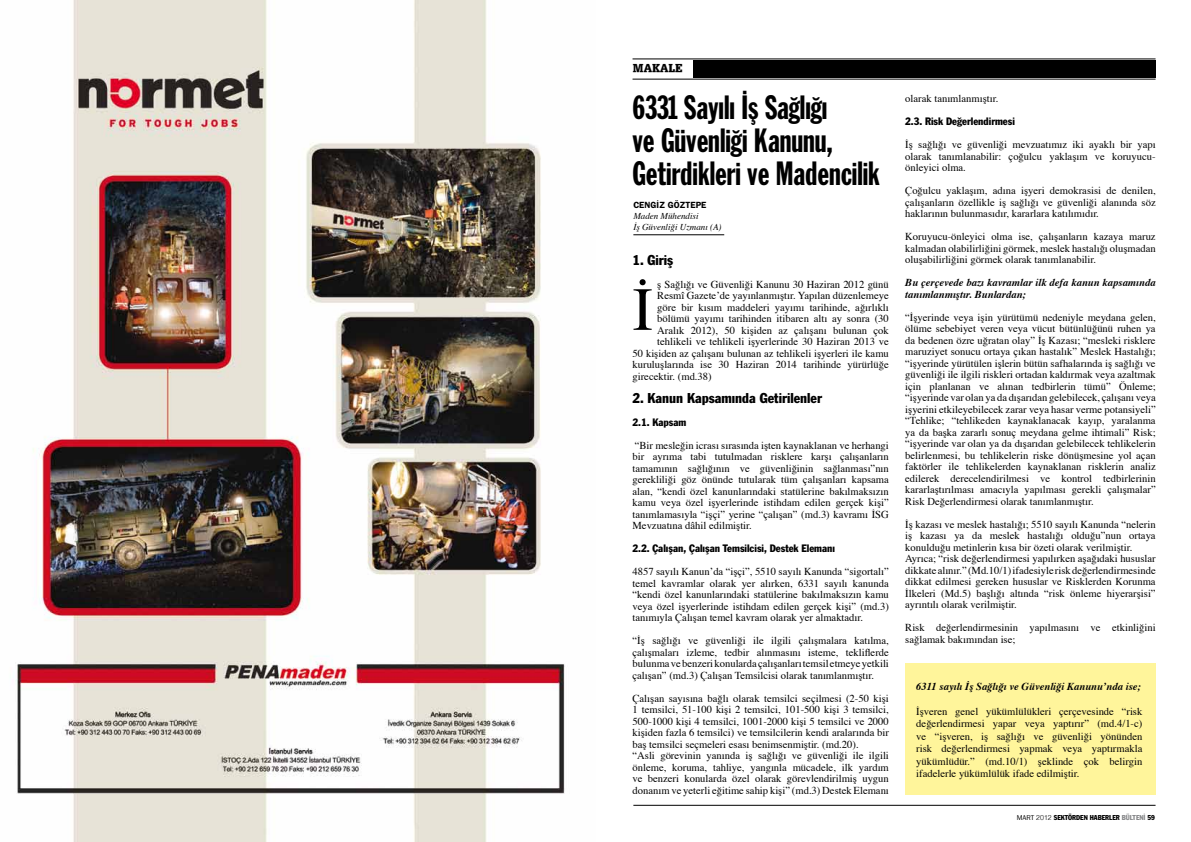
<style>
.page{position:relative;width:1191px;height:842px;background:#fff}
.page>*{position:absolute;margin:0;border:0;box-sizing:border-box;transform-origin:0 0}
.t1{font:61.3px "Times";color:#000}
.t2{font:33.1px/33px "Franklin Gothic Std Extra Cond";color:#000}
.t3{font:condensed 14px "Franklin Gothic Std";color:#000}
.t4{font:12px "URW Egyptienne T Ext Nar X Bold";color:#000}
.t5{font:10.6px/11.5px "Times";color:#000;text-align:justify}
.t6{font:italic 700 10.6px/11.5px "Times";color:#000}
.t7{font:condensed 10.6px "Franklin Gothic Std";color:#000}
.t8{font:italic 9px/11px "Times";color:#000}
.t9{font:600 9px "ITC Franklin Gothic Std";color:#000}
.t10{font:condensed 7px "Franklin Gothic Std";color:#000}
.s1{font-family:"Franklin Gothic T";font-stretch:normal}
.s2{font-family:"Helvetica Neue";font-weight:300;font-stretch:normal}
.s3{color:#87888a}
</style>
<div class="page">
<div style="left:905px;top:663px;width:250px;height:132px;background:#fff59b"></div>
<hr style="left:633px;top:805px;width:522px;height:1px;background:#000">
<hr style="left:632px;top:59px;width:523px;height:1px;background:#000">
<hr style="left:632px;top:79px;width:523px;height:1px;background:#000">
<div style="left:693px;top:61px;width:462px;height:17px;background:#000"></div>
<hr style="left:633px;top:235px;width:91px;height:1px;background:#000">
<img style="left:15px;top:0;width:550px;height:842px">
<p class="t4" style="left:633px;top:60px;width:51px">MAKALE</p>
<h2 class="t2" style="left:632px;top:92px;width:249px">6331 Sayılı İş Sağlığı<br>ve Güvenliği Kanunu,<br>Getirdikleri ve Madencilik</h2>
<p class="t9" style="left:633px;top:199px;width:75px">CENGİZ GÖZTEPE</p>
<p class="t8" style="left:633px;top:211px;width:90px">Maden Mühendisi<br>İş Güvenliği Uzmanı (A)</p>
<h3 class="t3" style="left:632px;top:251px;width:42px">1. Giriş</h3>
<p class="t5" style="left:657px;top:279px;width:233px">ş Sağlığı ve Güvenliği Kanunu 30 Haziran 2012 günü</p>
<p class="t5" style="left:657px;top:290px;width:233px">Resmî Gazete’de yayınlanmıştır. Yapılan düzenlemeye</p>
<p class="t5" style="left:657px;top:302px;width:233px">göre bir kısım maddeleri yayımı tarihinde, ağırlıklı</p>
<p class="t5" style="left:657px;top:313px;width:233px">bölümü yayımı tarihinden itibaren altı ay sonra (30</p>
<p class="t5" style="left:657px;top:325px;width:233px">Aralık 2012), 50 kişiden az çalışanı bulunan çok</p>
<p class="t5" style="left:657px;top:336px;width:233px">tehlikeli ve tehlikeli işyerlerinde 30 Haziran 2013 ve</p>
<p class="t5" style="left:632px;top:348px;width:258px">50 kişiden az çalışanı bulunan az tehlikeli işyerleri ile kamu</p>
<p class="t5" style="left:632px;top:359px;width:258px">kuruluşlarında ise 30 Haziran 2014 tarihinde yürürlüğe</p>
<p class="t5" style="left:632px;top:371px;width:81px">girecektir. (md.38)</p>
<h3 class="t3" style="left:632px;top:389px;width:191px">2. Kanun Kapsamında Getirilenler</h3>
<p class="t7" style="left:632px;top:415px;width:55px">2.1. Kapsam</p>
<p class="t5" style="left:632px;top:440px;width:258px">“Bir mesleğin icrası sırasında işten kaynaklanan ve herhangi bir ayrıma tabi tutulmadan risklere karşı çalışanların tamamının sağlığının ve güvenliğinin sağlanması”nın gerekliliği göz önünde tutularak tüm çalışanları kapsama alan, “kendi özel kanunlarındaki statülerine bakılmaksızın kamu veya özel işyerlerinde istihdam edilen gerçek kişi” tanımlamasıyla “işçi” yerine “çalışan” (md.3) kavramı İSG Mevzuatına dâhil edilmiştir.</p>
<p class="t7" style="left:632px;top:542px;width:204px">2.2. Çalışan, Çalışan Temsilcisi, Destek Elemanı</p>
<p class="t5" style="left:632px;top:566px;width:258px">4857 sayılı Kanun’da “işçi”, 5510 sayılı Kanunda “sigortalı” temel kavramlar olarak yer alırken, 6331 sayılı kanunda “kendi özel kanunlarındaki statülerine bakılmaksızın kamu veya özel işyerlerinde istihdam edilen gerçek kişi” (md.3) tanımıyla Çalışan temel kavram olarak yer almaktadır.</p>
<p class="t5" style="left:632px;top:635px;width:258px">“İş sağlığı ve güvenliği ile ilgili çalışmalara katılma, çalışmaları izleme, tedbir alınmasını isteme, tekliflerde bulunma ve benzeri konularda çalışanları temsil etmeye yetkili çalışan” (md.3) Çalışan Temsilcisi olarak tanımlanmıştır.</p>
<p class="t5" style="left:632px;top:693px;width:258px;text-align:left">Çalışan sayısına bağlı olarak temsilci seçilmesi (2-50 kişi 1 temsilci, 51-100 kişi 2 temsilci, 101-500 kişi 3 temsilci, 500-1000 kişi 4 temsilci, 1001-2000 kişi 5 temsilci ve 2000 kişiden fazla 6 temsilci) ve temsilcilerin kendi aralarında bir baş temsilci seçmeleri esası benimsenmiştir. (md.20).<br>“Asli görevinin yanında iş sağlığı ve güvenliği ile ilgili önleme, koruma, tahliye, yangınla mücadele, ilk yardım ve benzeri konularda özel olarak görevlendirilmiş uygun donanım ve yeterli eğitime sahip kişi” (md.3) Destek Elemanı</p>
<h1 class="t1" style="left:632px;top:270px;width:22px">İ</h1>
<p class="t5" style="left:905px;top:93px;width:95px">olarak tanımlanmıştır.</p>
<p class="t7" style="left:905px;top:115px;width:111px">2.3. Risk Değerlendirmesi</p>
<p class="t5" style="left:905px;top:139px;width:252px">İş sağlığı ve güvenliği mevzuatımız iki ayaklı bir yapı olarak tanımlanabilir: çoğulcu yaklaşım ve koruyucu&shy;önleyici olma.</p>
<p class="t5" style="left:905px;top:185px;width:252px">Çoğulcu yaklaşım, adına işyeri demokrasisi de denilen, çalışanların özellikle iş sağlığı ve güvenliği alanında söz haklarının bulunmasıdır, kararlara katılımıdır.</p>
<p class="t5" style="left:905px;top:231px;width:252px">Koruyucu-önleyici olma ise, çalışanların kazaya maruz kalmadan olabilirliğini görmek, meslek hastalığı oluşmadan oluşabilirliğini görmek olarak tanımlanabilir.</p>
<p class="t6" style="left:905px;top:277px;width:252px">Bu çerçevede bazı kavramlar ilk defa kanun kapsamında tanımlanmıştır. Bunlardan;</p>
<p class="t5" style="left:905px;top:312px;width:252px">“İşyerinde veya işin yürütümü nedeniyle meydana gelen, ölüme sebebiyet veren veya vücut bütünlüğünü ruhen ya da bedenen özre uğratan olay” İş Kazası; “mesleki risklere maruziyet sonucu ortaya çıkan hastalık” Meslek Hastalığı; “işyerinde yürütülen işlerin bütün safhalarında iş sağlığı ve güvenliği ile ilgili riskleri ortadan kaldırmak veya azaltmak için planlanan ve alınan tedbirlerin tümü” Önleme; “işyerinde var olan ya da dışarıdan gelebilecek, çalışanı veya işyerini etkileyebilecek zarar veya hasar verme potansiyeli” “Tehlike; “tehlikeden kaynaklanacak kayıp, yaralanma ya da başka zararlı sonuç meydana gelme ihtimali” Risk; “işyerinde var olan ya da dışarıdan gelebilecek tehlikelerin belirlenmesi, bu tehlikelerin riske dönüşmesine yol açan faktörler ile tehlikelerden kaynaklanan risklerin analiz edilerek derecelendirilmesi ve kontrol tedbirlerinin kararlaştırılması amacıyla yapılması gerekli çalışmalar” Risk Değerlendirmesi olarak tanımlanmıştır.</p>
<p class="t5" style="left:905px;top:519px;width:252px;text-align:left">İş kazası ve meslek hastalığı; 5510 sayılı Kanunda “nelerin iş kazası ya da meslek hastalığı olduğu”nun ortaya konulduğu metinlerin kısa bir özeti olarak verilmiştir.<br>Ayrıca; “risk değerlendirmesi yapılırken aşağıdaki hususlar dikkate alınır.” (Md.10/1) ifadesiyle risk değerlendirmesinde dikkat edilmesi gereken hususlar ve Risklerden Korunma İlkeleri (Md.5) başlığı altında “risk önleme hiyerarşisi” ayrıntılı olarak verilmiştir.</p>
<p class="t5" style="left:905px;top:622px;width:252px">Risk değerlendirmesinin yapılmasını ve etkinliğini sağlamak bakımından ise;</p>
<p class="t6" style="left:916px;top:681px;width:226px">6311 sayılı İş Sağlığı ve Güvenliği Kanunu’nda ise;</p>
<p class="t5" style="left:916px;top:705px;width:228px;line-height:12.5px">İşveren genel yükümlülükleri çerçevesinde “risk değerlendirmesi yapar veya yaptırır” (md.4/1-c) ve “işveren, iş sağlığı ve güvenliği yönünden risk değerlendirmesi yapmak veya yaptırmakla yükümlüdür.” (md.10/1) şeklinde çok belirgin ifadelerle yükümlülük ifade edilmiştir.</p>
<p class="t10" style="left:1016px;top:813px;width:140px"><span class="s1">MART</span> <span class="s2">2012</span> SEKTÖRDEN HABERLER <span class="s3">BÜLTENİ</span> 59</p>
</div>
